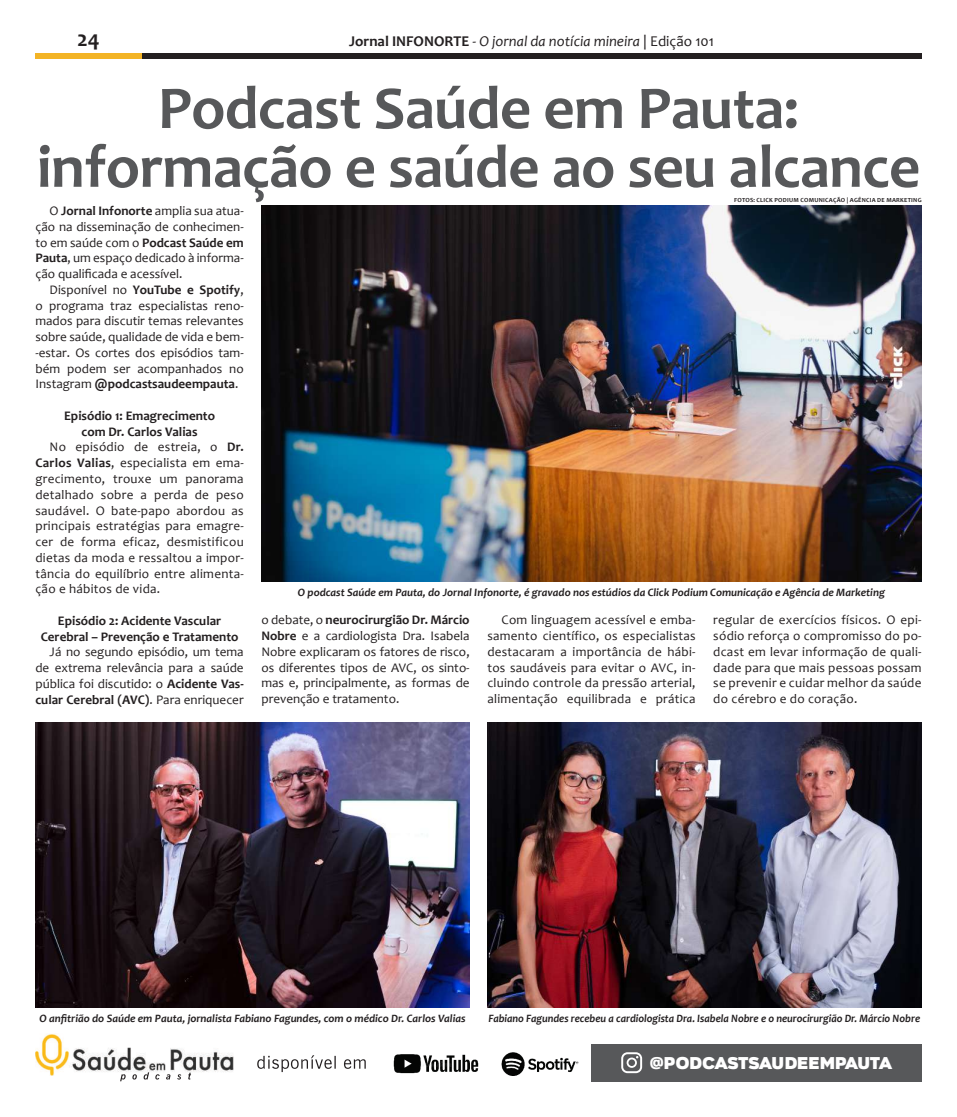
<style>
.page{position:relative;width:957px;height:1117px;background:#fff}
.page>*{position:absolute;margin:0;border:0;box-sizing:border-box;transform-origin:0 0}
.t1{font:700 61.25px/58.8px "Candara";letter-spacing:-.01em;color:#57585a;text-align:center}
.t2{font:700 22.5px "Candara";color:#231f20}
.t3{font:16.25px "Gretaros";letter-spacing:-.02em;color:#fff}
.t4{font:italic 15px "Candara";color:#231f20}
.t5{font:13.12px/15.8px "Candara";letter-spacing:.02em;color:#231f20;text-align:justify}
.t6{font:700 13.12px/15.8px "Candara";color:#231f20;text-align:center}
.t7{font:italic 700 11.25px "Candara";color:#231f20}
.t8{font:italic 700 11.25px "Candara";color:#231f20;scale:.95 1}
.t9{font:700 6.25px "Candara";letter-spacing:.04em;color:#231f20}
.s1{font-weight:700;font-style:normal}
.s2{font-style:normal}
.s3{font-weight:700}
</style>
<div class="page">
<div style="left:35px;top:53px;width:107px;height:6px;background:#f3b426"></div>
<div style="left:142px;top:53px;width:779px;height:6px;background:#231f20"></div>
<img style="left:261px;top:205px;width:660px;height:376px">
<div style="left:591px;top:1043px;width:330px;height:38px;background:#57585a"></div>
<img style="left:35px;top:722px;width:434px;height:284px">
<img style="left:487px;top:722px;width:434px;height:284px">
<img style="left:35px;top:1034px;width:198px;height:41px">
<svg style="left:120px;top:1072px;width:71px;height:8px"></svg>
<img style="left:393px;top:1054px;width:86px;height:20px">
<svg style="left:257px;top:1055px;width:109px;height:16px"></svg>
<img style="left:501px;top:1052px;width:77px;height:22px">
<svg style="left:621px;top:1052px;width:21px;height:20px"></svg>
<h2 class="t2" style="left:77px;top:25px;width:24px">24</h2>
<p class="t4" style="left:349px;top:32px;width:366px"><span class="s1">Jornal INFONORTE</span> - O jornal da notícia mineira <span class="s2">| Edição 101</span></p>
<h1 class="t1" style="left:37px;top:78px;width:885px">Podcast Saúde em Pauta: informação e saúde ao seu alcance</h1>
<p class="t5" style="left:35px;top:203px;width:210px;text-indent:14px">O <span class="s3">Jornal Infonorte</span> amplia sua atua&shy;ção na disseminação de conhecimen&shy;to em saúde com o <span class="s3">Podcast Saúde em Pauta</span>, um espaço dedicado à informa&shy;ção qualificada e acessível.</p>
<p class="t5" style="left:35px;top:281px;width:210px;text-indent:14px">Disponível no <span class="s3">YouTube e Spotify</span>, o programa traz especialistas reno&shy;mados para discutir temas relevantes sobre saúde, qualidade de vida e bem--estar. Os cortes dos episódios tam&shy;bém podem ser acompanhados no Instagram <span class="s3">@podcastsaudeempauta</span>.</p>
<p class="t6" style="left:64px;top:407px;width:152px">Episódio 1: Emagrecimento</p>
<p class="t6" style="left:81px;top:423px;width:118px">com Dr. Carlos Valias</p>
<p class="t5" style="left:50px;top:439px;width:195px">No episódio de estreia, o <span class="s3">Dr.</span></p>
<p class="t5" style="left:35px;top:455px;width:210px"><span class="s3">Carlos Valias</span>, especialista em ema-</p>
<p class="t5" style="left:35px;top:470px;width:210px">grecimento, trouxe um panorama</p>
<p class="t5" style="left:35px;top:486px;width:210px">detalhado sobre a perda de peso</p>
<p class="t5" style="left:35px;top:502px;width:210px">saudável. O bate-papo abordou as</p>
<p class="t5" style="left:35px;top:518px;width:210px">principais estratégias para emagre-</p>
<p class="t5" style="left:35px;top:533px;width:210px">cer de forma eficaz, desmistificou</p>
<p class="t5" style="left:35px;top:549px;width:210px">dietas da moda e ressaltou a impor-</p>
<p class="t5" style="left:35px;top:565px;width:210px">tância do equilíbrio entre alimenta-</p>
<p class="t5" style="left:35px;top:581px;width:126px">ção e hábitos de vida.</p>
<p class="t6" style="left:41px;top:612px;width:199px">Episódio 2: Acidente Vascular<br>Cerebral – Prevenção e Tratamento</p>
<p class="t5" style="left:35px;top:644px;width:210px;text-indent:14px">Já no segundo episódio, um tema de extrema relevância para a saúde pública foi discutido: o <span class="s3">Acidente Vas&shy;cular Cerebral (AVC)</span>. Para enriquecer</p>
<p class="t9" style="left:734px;top:196px;width:189px">FOTOS: CLICK PODIUM COMUNICAÇÃO | AGÊNCIA DE MARKETING</p>
<p class="t7" style="left:298px;top:585px;width:588px">O podcast Saúde em Pauta, do Jornal Infonorte, é gravado nos estúdios da Click Podium Comunicação e Agência de Marketing</p>
<p class="t5" style="left:261px;top:612px;width:210px">o debate, o <span class="s3">neurocirurgião Dr. Márcio Nobre</span> e a cardiologista Dra. Isabela Nobre explicaram os fatores de risco, os diferentes tipos de AVC, os sinto&shy;mas e, principalmente, as formas de prevenção e tratamento.</p>
<p class="t5" style="left:487px;top:612px;width:210px;text-indent:14px">Com linguagem acessível e emba&shy;samento científico, os especialistas destacaram a importância de hábi&shy;tos saudáveis para evitar o AVC, in&shy;cluindo controle da pressão arterial, alimentação equilibrada e prática</p>
<p class="t5" style="left:713px;top:612px;width:210px">regular de exercícios físicos. O epi&shy;sódio reforça o compromisso do po&shy;dcast em levar informação de quali&shy;dade para que mais pessoas possam se prevenir e cuidar melhor da saúde do cérebro e do coração.</p>
<p class="t7" style="left:40px;top:1010px;width:427px">O anfitrião do Saúde em Pauta, jornalista Fabiano Fagundes, com o médico Dr. Carlos Valias</p>
<p class="t8" style="left:488px;top:1010px;width:456px">Fabiano Fagundes recebeu a cardiologista Dra. Isabela Nobre e o neurocirurgião Dr. Márcio Nobre</p>
<p class="t3" style="left:650px;top:1051px;width:244px">@PODCASTSAUDEEMPAUTA</p>
</div>
